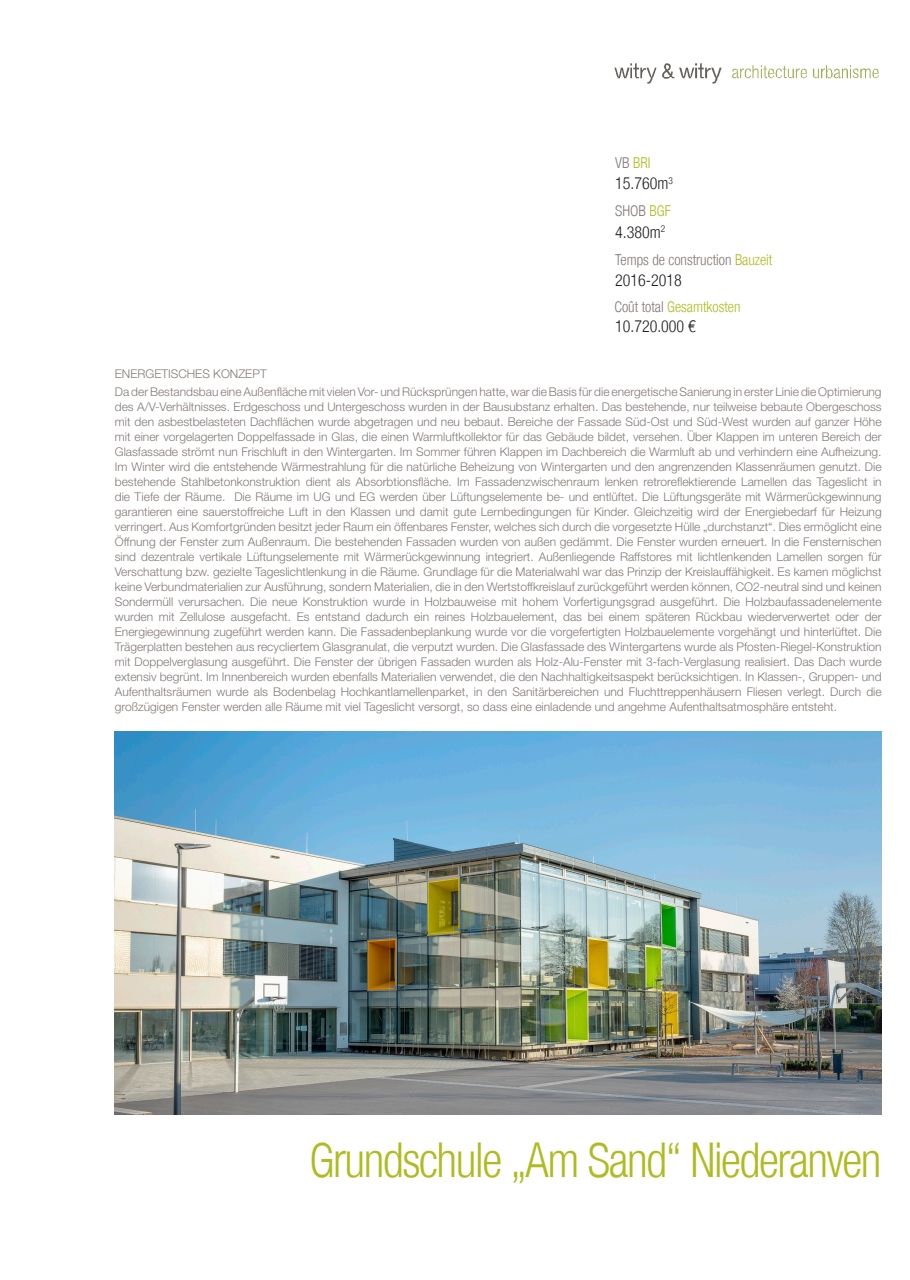
<style>
.page{position:relative;width:910px;height:1280px;background:#fff}
.page>*{position:absolute;margin:0;border:0;box-sizing:border-box;transform-origin:0 0}
.t1{font:300 condensed 48px "Helvetica Neue LT";letter-spacing:-.03em;color:#aebc21}
.t2{font:300 condensed 16.5px "Helvetica Neue LT";color:#231f20}
.t3{font:300 condensed 15px "Helvetica Neue LT";color:#aebc21}
.t4{font:300 condensed 15px "Helvetica Neue LT";color:#817a76}
.t5{font:300 condensed 15px "Helvetica Neue LT";color:#827a76}
.t6{font:300 12px/15px "Helvetica Neue LT";color:#827a76;text-align:justify}
.s1{color:#827a76}
.s2{color:#aebc21}
.s3{color:#817a76}
</style>
<div class="page">
<img style="left:614px;top:64px;width:264px;height:19px">
<img style="left:115px;top:731px;width:767px;height:383px">
<p class="t3" style="left:615px;top:154px;width:37px"><span class="s1">VB</span> BRI</p>
<p class="t5" style="left:615px;top:202px;width:57px">SHOB <span class="s2">BGF</span></p>
<p class="t4" style="left:615px;top:251px;width:159px">Temps de construction <span class="s2">Bauzeit</span></p>
<p class="t3" style="left:614px;top:298px;width:128px"><span class="s3">Coût total</span> Gesamtkosten</p>
<p class="t2" style="left:615px;top:174px;width:59px">15.760m<sup>3</sup></p>
<p class="t2" style="left:615px;top:223px;width:52px">4.380m<sup>2</sup></p>
<p class="t2" style="left:615px;top:271px;width:68px">2016-2018</p>
<p class="t2" style="left:615px;top:317px;width:82px">10.720.000 €</p>
<p class="t6" style="left:115px;top:366px;width:153px">ENERGETISCHES KONZEPT</p>
<p class="t6" style="left:115px;top:384px;width:768px">Da der Bestandsbau eine Außenfläche mit vielen Vor- und Rücksprüngen hatte, war die Basis für die energetische Sanierung in erster Linie die Optimierung des A/V-Verhältnisses. Erdgeschoss und Untergeschoss wurden in der Bausubstanz erhalten. Das bestehende, nur teilweise bebaute Obergeschoss mit den asbestbelasteten Dachflächen wurde abgetragen und neu bebaut. Bereiche der Fassade Süd-Ost und Süd-West wurden auf ganzer Höhe mit einer vorgelagerten Doppelfassade in Glas, die einen Warmluftkollektor für das Gebäude bildet, versehen. Über Klappen im unteren Bereich der Glasfassade strömt nun Frischluft in den Wintergarten. Im Sommer führen Klappen im Dachbereich die Warmluft ab und verhindern eine Aufheizung.<br>Im Winter wird die entstehende Wärmestrahlung für die natürliche Beheizung von Wintergarten und den angrenzenden Klassenräumen genutzt. Die bestehende Stahlbetonkonstruktion dient als Absorbtionsfläche. Im Fassadenzwischenraum lenken retroreflektierende Lamellen das Tageslicht in die Tiefe der Räume. Die Räume im UG und EG werden über Lüftungselemente be- und entlüftet. Die Lüftungsgeräte mit Wärmerückgewinnung garantieren eine sauerstoffreiche Luft in den Klassen und damit gute Lernbedingungen für Kinder. Gleichzeitig wird der Energiebedarf für Heizung verringert. Aus Komfortgründen besitzt jeder Raum ein öffenbares Fenster, welches sich durch die vorgesetzte Hülle „durchstanzt“. Dies ermöglicht eine Öffnung der Fenster zum Außenraum. Die bestehenden Fassaden wurden von außen gedämmt. Die Fenster wurden erneuert. In die Fensternischen sind dezentrale vertikale Lüftungselemente mit Wärmerückgewinnung integriert. Außenliegende Raffstores mit lichtlenkenden Lamellen sorgen für Verschattung bzw. gezielte Tageslichtlenkung in die Räume. Grundlage für die Materialwahl war das Prinzip der Kreislauffähigkeit. Es kamen möglichst keine Verbundmaterialien zur Ausführung, sondern Materialien, die in den Wertstoffkreislauf zurückgeführt werden können, CO2-neutral sind und keinen Sondermüll verursachen. Die neue Konstruktion wurde in Holzbauweise mit hohem Vorfertigungsgrad ausgeführt. Die Holzbaufassadenelemente wurden mit Zellulose ausgefacht. Es entstand dadurch ein reines Holzbauelement, das bei einem späteren Rückbau wiederverwertet oder der Energiegewinnung zugeführt werden kann. Die Fassadenbeplankung wurde vor die vorgefertigten Holzbauelemente vorgehängt und hinterlüftet. Die Trägerplatten bestehen aus recycliertem Glasgranulat, die verputzt wurden. Die Glasfassade des Wintergartens wurde als Pfosten-Riegel-Konstruktion mit Doppelverglasung ausgeführt. Die Fenster der übrigen Fassaden wurden als Holz-Alu-Fenster mit 3-fach-Verglasung realisiert. Das Dach wurde extensiv begrünt. Im Innenbereich wurden ebenfalls Materialien verwendet, die den Nachhaltigkeitsaspekt berücksichtigen. In Klassen-, Gruppen- und Aufenthaltsräumen wurde als Bodenbelag Hochkantlamellenparket, in den Sanitärbereichen und Fluchttreppenhäusern Fliesen verlegt. Durch die großzügigen Fenster werden alle Räume mit viel Tageslicht versorgt, so dass eine einladende und angehme Aufenthaltsatmosphäre entsteht.</p>
<p class="t1" style="left:309px;top:1132px;width:574px">Grundschule „Am Sand“ Niederanven</p>
</div>
